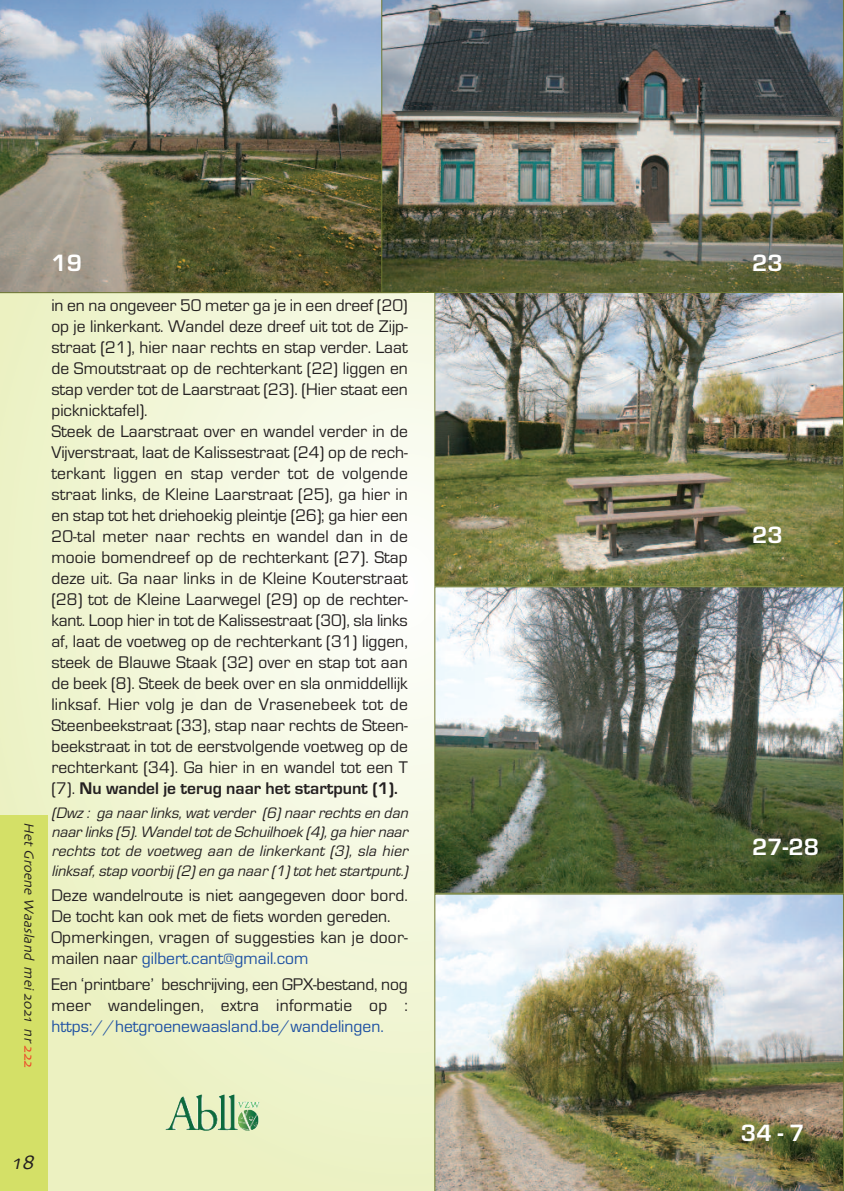
<style>
.page{position:relative;width:844px;height:1191px;background:#fff}
.page>*{position:absolute;margin:0;border:0;box-sizing:border-box;transform-origin:0 0}
.t1{font:700 24.5px "Eurostile";color:#fff}
.t2{font:italic 21px "Skia";color:#231f20}
.t3{font:17.5px/21px "Eurostile";color:#231f20}
.t4{font:17.5px "Eurostile";color:#1e51a3}
.t5{font:italic 15.75px/19.2px "Eurostile";color:#231f20;text-align:justify}
.t6{font:italic 14px "Skia";color:#231f20}
.s1{color:#ef3e25}
.s2{font-weight:700}
.s3{color:#1e51a3}
</style>
<div class="page">
<hr style="left:843px;top:0;width:1px;height:1191px;background:#6d7834">
<svg style="left:0;top:293px;width:434px;height:898px;background:#f1f5d7"></svg>
<div style="left:0;top:815px;width:48px;height:376px;background:#d4e067"></div>
<img style="left:0;top:0;width:381px;height:293px">
<img style="left:436px;top:293px;width:405px;height:291px">
<img style="left:381px;top:0;width:462px;height:293px">
<img style="left:436px;top:588px;width:405px;height:303px">
<div style="left:434px;top:586px;width:409px;height:307px;border:1px solid #6d7831"></div>
<img style="left:434px;top:893px;width:409px;height:298px">
<img style="left:166px;top:1094px;width:93px;height:36px">
<p class="t6" style="left:38px;top:822px;width:250px;rotate:90deg">Het Groene Waasland mei 2021 nr <span class="s1">222</span></p>
<h1 class="t1" style="left:51px;top:248px;width:32px">19</h1>
<h1 class="t1" style="left:751px;top:248px;width:32px">23</h1>
<p class="t3" style="left:51px;top:294px;width:358px">in en na ongeveer 50 meter ga je in een dreef (20) op je linkerkant. Wandel deze dreef uit tot de Zijp&shy;straat (21), hier naar rechts en stap verder. Laat de Smoutstraat op de rechterkant (22) liggen en stap verder tot de Laarstraat (23). (Hier staat een picknicktafel).<br>Steek de Laarstraat over en wandel verder in de Vijverstraat, laat de Kalissestraat (24) op de rech&shy;terkant liggen en stap verder tot de volgende straat links, de Kleine Laarstraat (25), ga hier in en stap tot het driehoekig pleintje (26); ga hier een 20-tal meter naar rechts en wandel dan in de mooie bomendreef op de rechterkant (27). Stap deze uit. Ga naar links in de Kleine Kouterstraat (28) tot de Kleine Laarwegel (29) op de rechter&shy;kant. Loop hier in tot de Kalissestraat (30), sla links af, laat de voetweg op de rechterkant (31) liggen, steek de Blauwe Staak (32) over en stap tot aan de beek (8). Steek de beek over en sla onmiddellijk linksaf. Hier volg je dan de Vrasenebeek tot de Steenbeekstraat (33), stap naar rechts de Steen&shy;beekstraat in tot de eerstvolgende voetweg op de rechterkant (34). Ga hier in en wandel tot een T (7). <span class="s2">Nu wandel je terug naar het startpunt (1).</span></p>
<p class="t5" style="left:51px;top:803px;width:361px">(Dwz : ga naar links, wat verder (6) naar rechts en dan naar links (5). Wandel tot de Schuilhoek (4), ga hier naar rechts tot de voetweg aan de linkerkant (3), sla hier linksaf, stap voorbij (2) en ga naar (1) tot het startpunt.)</p>
<p class="t3" style="left:51px;top:884px;width:358px">Deze wandelroute is niet aangegeven door bord.<br>De tocht kan ook met de fiets worden gereden.<br>Opmerkingen, vragen of suggesties kan je door&shy;mailen naar <span class="s3">gilbert.cant@gmail.com</span></p>
<p class="t3" style="left:51px;top:973px;width:358px">Een ‘printbare’ beschrijving, een GPX-bestand, nog meer wandelingen, extra informatie op :</p>
<p class="t4" style="left:51px;top:1015px;width:334px">https://hetgroenewaasland.be/wandelingen.</p>
<h1 class="t1" style="left:751px;top:520px;width:32px">23</h1>
<h1 class="t1" style="left:751px;top:832px;width:68px">27-28</h1>
<p class="t2" style="left:12px;top:1149px;width:29px">18</p>
<h1 class="t1" style="left:740px;top:1118px;width:65px">34-7</h1>
</div>
